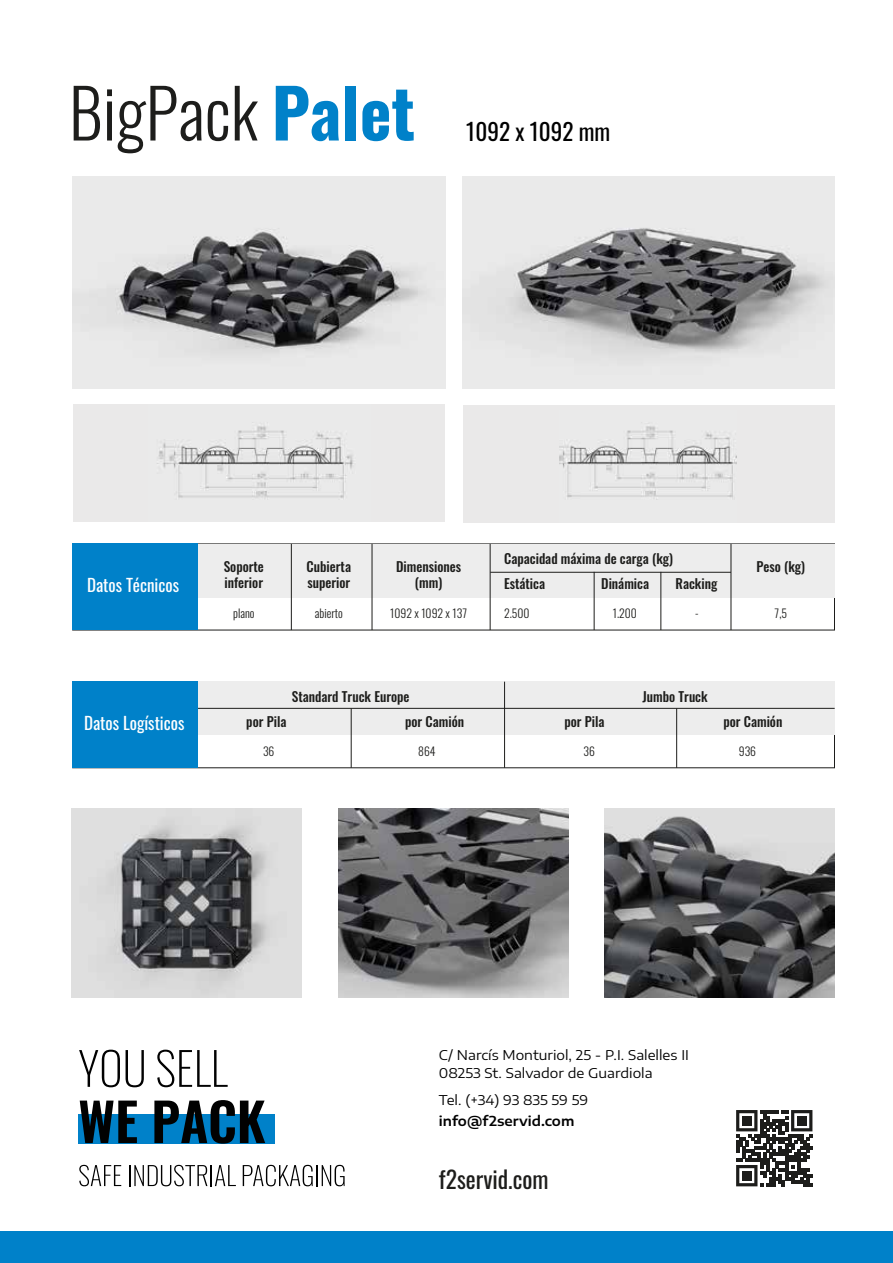
<style>
.page{position:relative;width:893px;height:1263px;background:#fff}
.page>*{position:absolute;margin:0;border:0;box-sizing:border-box;transform-origin:0 0}
.t1{font:300 67.5px "Oswald";color:#1d1d1b}
.t2{font:23.55px "Oswald";color:#1d1d1b}
.t3{font:23.1px "Oswald";color:#010101}
.t4{font:17.1px "Oswald";color:#fff}
.t5{font:13.5px/18px "Encode Sans Expanded";color:#010101}
.t6{font:600 13.5px "Encode Sans Expanded";color:#010101}
.t7{font:500 13.35px/16px "Oswald";color:#1d1d1b}
.t8{font:300 11.7px "Oswald";color:#1d1d1b}
.s1{font-weight:700;color:#0081c9}
</style>
<div class="page">
<img style="left:73px;top:176px;width:372px;height:213px">
<img style="left:462px;top:176px;width:373px;height:213px">
<svg style="left:736px;top:1110px;width:76px;height:76px"></svg>
<div style="left:742px;top:1116px;width:9px;height:9px;background:#1d1d1b"></div>
<div style="left:797px;top:1116px;width:9px;height:9px;background:#1d1d1b"></div>
<div style="left:742px;top:1171px;width:9px;height:9px;background:#1d1d1b"></div>
<div style="left:78px;top:1114px;width:197px;height:29px;background:#0081c9"></div>
<svg style="left:79px;top:1050px;width:41px;height:37px"></svg>
<svg style="left:126px;top:1050px;width:18px;height:37px"></svg>
<svg style="left:157px;top:1050px;width:71px;height:37px"></svg>
<svg style="left:80px;top:1100px;width:57px;height:43px"></svg>
<svg style="left:154px;top:1100px;width:111px;height:43px"></svg>
<svg style="left:79px;top:1165px;width:42px;height:21px"></svg>
<svg style="left:129px;top:1165px;width:107px;height:21px"></svg>
<svg style="left:243px;top:1165px;width:70px;height:21px"></svg>
<hr style="left:316px;top:1165px;width:2px;height:21px;background:#010101">
<svg style="left:322px;top:1165px;width:23px;height:21px"></svg>
<div style="left:0;top:1231px;width:893px;height:32px;background:#0081c9"></div>
<div style="left:462px;top:405px;width:372px;height:117px;background:#eae9e9"></div>
<div style="left:73px;top:405px;width:372px;height:117px;background:#eae9e9"></div>
<img style="left:71px;top:808px;width:231px;height:189px">
<img style="left:338px;top:808px;width:230px;height:189px">
<img style="left:604px;top:808px;width:230px;height:189px">
<div style="left:192px;top:682px;width:642px;height:53px;background:#ededed"></div>
<div style="left:73px;top:682px;width:125px;height:86px;background:#0081c9"></div>
<hr style="left:504px;top:682px;width:1px;height:86px;background:#1d1d1b">
<hr style="left:351px;top:708px;width:1px;height:60px;background:#1d1d1b">
<hr style="left:676px;top:708px;width:1px;height:60px;background:#1d1d1b">
<div style="left:192px;top:544px;width:642px;height:53px;background:#ededed"></div>
<div style="left:73px;top:544px;width:125px;height:86px;background:#0081c9"></div>
<hr style="left:291px;top:544px;width:1px;height:86px;background:#1d1d1b">
<hr style="left:372px;top:544px;width:1px;height:86px;background:#1d1d1b">
<hr style="left:594px;top:572px;width:1px;height:58px;background:#1d1d1b">
<hr style="left:661px;top:572px;width:1px;height:58px;background:#1d1d1b">
<hr style="left:490px;top:544px;width:1px;height:86px;background:#1d1d1b">
<hr style="left:490px;top:572px;width:241px;height:1px;background:#1d1d1b">
<hr style="left:198px;top:708px;width:637px;height:1px;background:#1d1d1b">
<hr style="left:731px;top:544px;width:1px;height:86px;background:#1d1d1b">
<img style="left:157px;top:426px;width:196px;height:72px">
<img style="left:559px;top:426px;width:178px;height:74px">
<h1 class="t1" style="left:69px;top:53px;width:348px">BigPack <span class="s1">Palet</span></h1>
<h3 class="t3" style="left:466px;top:111px;width:146px">1092 x 1092 mm</h3>
<p class="t4" style="left:87px;top:570px;width:93px">Datos Técnicos</p>
<p class="t7" style="left:224px;top:557px;width:42px">Soporte inferior</p>
<p class="t8" style="left:233px;top:603px;width:23px">plano</p>
<p class="t7" style="left:307px;top:557px;width:46px">Cubierta superior</p>
<p class="t8" style="left:315px;top:603px;width:29px">abierto</p>
<p class="t7" style="left:396px;top:557px;width:67px;text-align:center">Dimensiones (mm)</p>
<p class="t8" style="left:390px;top:603px;width:78px">1092 x 1092 x 137</p>
<p class="t7" style="left:292px;top:687px;width:119px">Standard Truck Europe</p>
<p class="t7" style="left:504px;top:545px;width:170px;line-height:25px">Capacidad máxima de carga (kg)<br>Estática</p>
<p class="t7" style="left:601px;top:574px;width:49px">Dinámica</p>
<p class="t7" style="left:676px;top:574px;width:43px">Racking</p>
<p class="t8" style="left:504px;top:603px;width:27px">2.500</p>
<p class="t8" style="left:613px;top:603px;width:26px">1.200</p>
<p class="t8" style="left:695px;top:603px;width:5px">-</p>
<p class="t7" style="left:642px;top:687px;width:67px">Jumbo Truck</p>
<p class="t7" style="left:756px;top:557px;width:50px">Peso (kg)</p>
<p class="t8" style="left:775px;top:603px;width:14px">7,5</p>
<p class="t4" style="left:84px;top:707px;width:102px">Datos Logísticos</p>
<p class="t7" style="left:246px;top:712px;width:42px">por Pila</p>
<p class="t7" style="left:405px;top:712px;width:61px">por Camión</p>
<p class="t8" style="left:263px;top:741px;width:13px">36</p>
<p class="t8" style="left:418px;top:741px;width:19px">864</p>
<p class="t7" style="left:564px;top:712px;width:42px">por Pila</p>
<p class="t7" style="left:723px;top:712px;width:61px">por Camión</p>
<p class="t8" style="left:584px;top:741px;width:13px">36</p>
<p class="t8" style="left:739px;top:741px;width:19px">936</p>
<p class="t5" style="left:439px;top:1046px;width:251px">C/ Narcís Monturiol, 25 - P.I. Salelles II<br>08253 St. Salvador de Guardiola</p>
<p class="t5" style="left:439px;top:1091px;width:151px">Tel. (+34) 93 835 59 59</p>
<p class="t6" style="left:439px;top:1111px;width:137px">info@f2servid.com</p>
<h2 class="t2" style="left:439px;top:1158px;width:111px">f2servid.com</h2>
</div>
